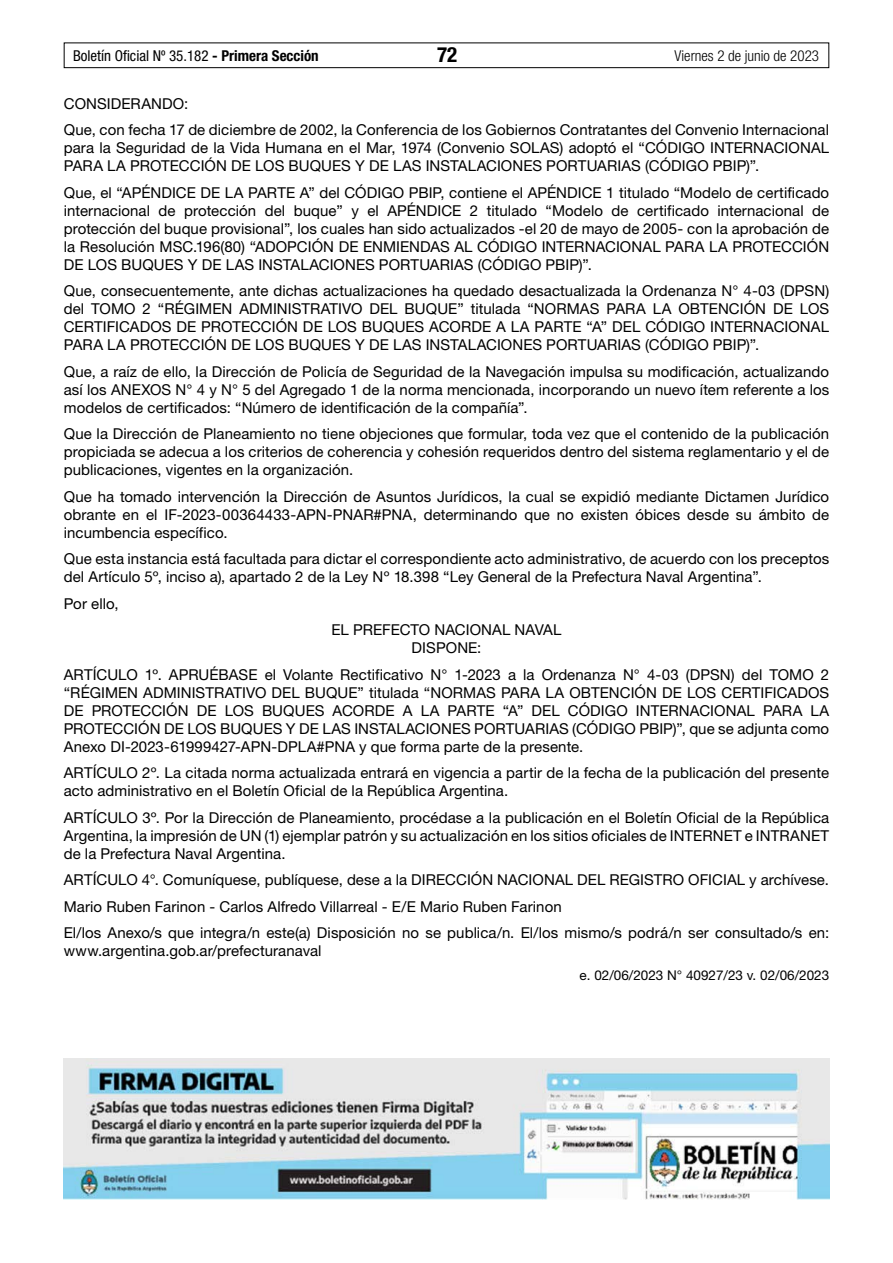
<style>
.page{position:relative;width:893px;height:1263px;background:#fff}
.page>*{position:absolute;margin:0;border:0;box-sizing:border-box;transform-origin:0 0}
.t1{font:700 condensed 21px "Helvetica Neue LT Std";color:#000}
.t2{font:15px/18px "Helvetica Neue LT Std";letter-spacing:.005em;color:#000;text-align:justify}
.t3{font:condensed 15px "Helvetica Neue LT Std";color:#000}
.t4{font:300 condensed 15px "Helvetica Neue LT Std";color:#000}
.t5{font:13.5px "Helvetica Neue LT Std";color:#000}
.s1{font-weight:700}
</style>
<div class="page">
<div style="left:64px;top:43px;width:765px;height:25px;border:1px solid #000"></div>
<img style="left:64px;top:1059px;width:765px;height:140px">
<p class="t3" style="left:73px;top:47px;width:247px">Boletín Oficial Nº 35.182 <span class="s1">- Primera Sección</span></p>
<h1 class="t1" style="left:437px;top:42px;width:22px">72</h1>
<p class="t4" style="left:675px;top:47px;width:146px">Viernes 2 de junio de 2023</p>
<p class="t2" style="left:64px;top:90px;width:767px;line-height:26.5px">CONSIDERANDO:<br>Que, con fecha 17 de diciembre de 2002, la Conferencia de los Gobiernos Contratantes del Convenio Internacional</p>
<p class="t2" style="left:64px;top:138px;width:767px">para la Seguridad de la Vida Humana en el Mar, 1974 (Convenio SOLAS) adoptó el “CÓDIGO INTERNACIONAL<br>PARA LA PROTECCIÓN DE LOS BUQUES Y DE LAS INSTALACIONES PORTUARIAS (CÓDIGO PBIP)”.</p>
<p class="t2" style="left:64px;top:183px;width:767px">Que, el “APÉNDICE DE LA PARTE A” del CÓDIGO PBIP, contiene el APÉNDICE 1 titulado “Modelo de certificado internacional de protección del buque” y el APÉNDICE 2 titulado “Modelo de certificado internacional de protección del buque provisional”, los cuales han sido actualizados -el 20 de mayo de 2005- con la aprobación de la Resolución MSC.196(80) “ADOPCIÓN DE ENMIENDAS AL CÓDIGO INTERNACIONAL PARA LA PROTECCIÓN DE LOS BUQUES Y DE LAS INSTALACIONES PORTUARIAS (CÓDIGO PBIP)”.</p>
<p class="t2" style="left:64px;top:281px;width:767px">Que, consecuentemente, ante dichas actualizaciones ha quedado desactualizada la Ordenanza N° 4-03 (DPSN) del TOMO 2 “RÉGIMEN ADMINISTRATIVO DEL BUQUE” titulada “NORMAS PARA LA OBTENCIÓN DE LOS CERTIFICADOS DE PROTECCIÓN DE LOS BUQUES ACORDE A LA PARTE “A” DEL CÓDIGO INTERNACIONAL PARA LA PROTECCIÓN DE LOS BUQUES Y DE LAS INSTALACIONES PORTUARIAS (CÓDIGO PBIP)”.</p>
<p class="t2" style="left:64px;top:362px;width:767px">Que, a raíz de ello, la Dirección de Policía de Seguridad de la Navegación impulsa su modificación, actualizando así los ANEXOS N° 4 y N° 5 del Agregado 1 de la norma mencionada, incorporando un nuevo ítem referente a los modelos de certificados: “Número de identificación de la compañía”.</p>
<p class="t2" style="left:64px;top:424px;width:767px">Que la Dirección de Planeamiento no tiene objeciones que formular, toda vez que el contenido de la publicación propiciada se adecua a los criterios de coherencia y cohesión requeridos dentro del sistema reglamentario y el de publicaciones, vigentes en la organización.</p>
<p class="t2" style="left:64px;top:487px;width:767px">Que ha tomado intervención la Dirección de Asuntos Jurídicos, la cual se expidió mediante Dictamen Jurídico obrante en el IF-2023-00364433-APN-PNAR#PNA, determinando que no existen óbices desde su ámbito de incumbencia específico.</p>
<p class="t2" style="left:64px;top:550px;width:767px">Que esta instancia está facultada para dictar el correspondiente acto administrativo, de acuerdo con los preceptos del Artículo 5º, inciso a), apartado 2 de la Ley Nº 18.398 “Ley General de la Prefectura Naval Argentina”.</p>
<p class="t2" style="left:64px;top:594px;width:56px">Por ello,</p>
<p class="t2" style="left:331px;top:621px;width:231px;text-align:center">EL PREFECTO NACIONAL NAVAL<br>DISPONE:</p>
<p class="t2" style="left:64px;top:665px;width:767px">ARTÍCULO 1º. APRUÉBASE el Volante Rectificativo N° 1-2023 a la Ordenanza N° 4-03 (DPSN) del TOMO 2 “RÉGIMEN ADMINISTRATIVO DEL BUQUE” titulada “NORMAS PARA LA OBTENCIÓN DE LOS CERTIFICADOS DE PROTECCIÓN DE LOS BUQUES ACORDE A LA PARTE “A” DEL CÓDIGO INTERNACIONAL PARA LA PROTECCIÓN DE LOS BUQUES Y DE LAS INSTALACIONES PORTUARIAS (CÓDIGO PBIP)”, que se adjunta como Anexo DI-2023-61999427-APN-DPLA#PNA y que forma parte de la presente.</p>
<p class="t2" style="left:64px;top:764px;width:767px">ARTÍCULO 2º. La citada norma actualizada entrará en vigencia a partir de la fecha de la publicación del presente acto administrativo en el Boletín Oficial de la República Argentina.</p>
<p class="t2" style="left:64px;top:808px;width:767px">ARTÍCULO 3º. Por la Dirección de Planeamiento, procédase a la publicación en el Boletín Oficial de la República Argentina, la impresión de UN (1) ejemplar patrón y su actualización en los sitios oficiales de INTERNET e INTRANET de la Prefectura Naval Argentina.</p>
<p class="t2" style="left:64px;top:866px;width:767px;line-height:26.5px;text-align:left">ARTÍCULO 4°. Comuníquese, publíquese, dese a la DIRECCIÓN NACIONAL DEL REGISTRO OFICIAL y archívese.<br>Mario Ruben Farinon - Carlos Alfredo Villarreal - E/E Mario Ruben Farinon<br>El/los Anexo/s que integra/n este(a) Disposición no se publica/n. El/los mismo/s podrá/n ser consultado/s en:</p>
<p class="t2" style="left:64px;top:942px;width:259px">www.argentina.gob.ar/prefecturanaval</p>
<p class="t5" style="left:580px;top:967px;width:251px">e. 02/06/2023 N° 40927/23 v. 02/06/2023</p>
</div>
